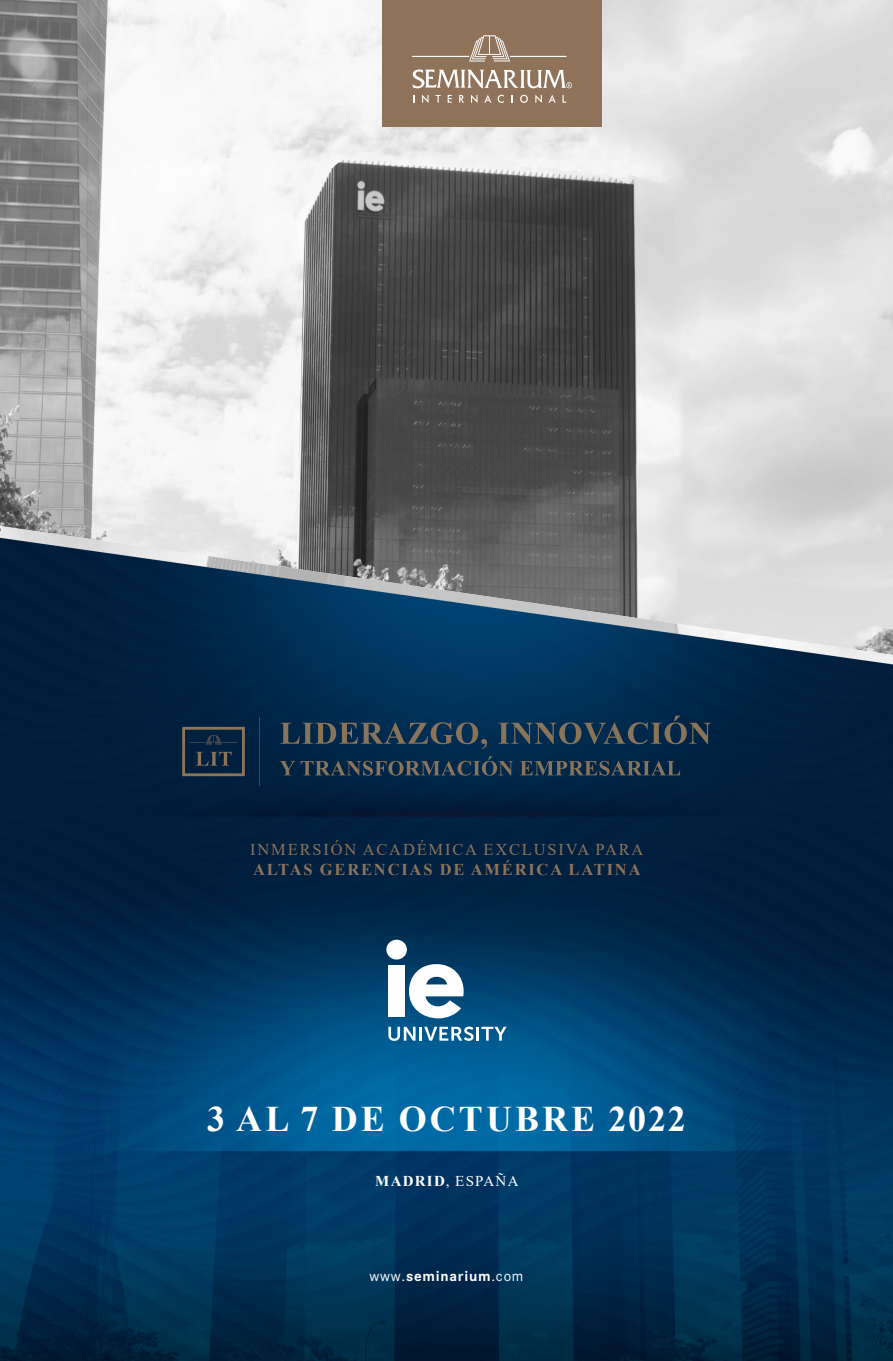
<style>
.page{position:relative;width:893px;height:1361px;background:#fff}
.page>*{position:absolute;margin:0;border:0;box-sizing:border-box;transform-origin:0 0}
.t1{font:700 36px "Times New Roman";letter-spacing:.085em;color:#fff}
.t2{font:16.5px "Times New Roman";letter-spacing:.11em;color:#8e735a}
.t3{font:700 16.5px "Times New Roman";letter-spacing:.11em;color:#8e735a}
.t4{font:700 15px "Corporate S";letter-spacing:.05em;color:#fff}
.t5{font:15px "Times New Roman";letter-spacing:.085em;color:#fff}
.s1{font-weight:700}
.s2{font-weight:400}
</style>
<div class="page">
<img style="left:0;top:669px;width:893px;height:692px">
<img style="left:0;top:0;width:893px;height:669px">
<div style="left:382px;top:0;width:220px;height:127px;background:#8e735a"></div>
<svg style="left:422px;top:95px;width:7px;height:8px"></svg>
<svg style="left:436px;top:95px;width:5px;height:8px"></svg>
<svg style="left:448px;top:95px;width:4px;height:8px"></svg>
<svg style="left:459px;top:95px;width:5px;height:8px"></svg>
<svg style="left:471px;top:95px;width:6px;height:8px"></svg>
<svg style="left:484px;top:95px;width:7px;height:8px"></svg>
<svg style="left:498px;top:95px;width:6px;height:8px"></svg>
<svg style="left:511px;top:95px;width:2px;height:8px"></svg>
<svg style="left:520px;top:95px;width:8px;height:8px"></svg>
<svg style="left:535px;top:95px;width:7px;height:8px"></svg>
<svg style="left:549px;top:95px;width:7px;height:8px"></svg>
<svg style="left:562px;top:95px;width:4px;height:8px"></svg>
<hr style="left:412px;top:56px;width:57px;height:1px;background:#fff">
<hr style="left:510px;top:56px;width:56px;height:1px;background:#fff">
<svg style="left:469px;top:35px;width:41px;height:26px"></svg>
<svg style="left:412px;top:69px;width:160px;height:19px"></svg>
<hr style="left:259px;top:717px;width:1px;height:69px;background:#8a7459">
<svg style="left:280px;top:722px;width:207px;height:27px;background:#273f50"></svg>
<svg style="left:498px;top:715px;width:213px;height:29px;background:#233c50"></svg>
<svg style="left:280px;top:761px;width:15px;height:14px"></svg>
<svg style="left:301px;top:756px;width:212px;height:19px;background:#253b4d"></svg>
<svg style="left:520px;top:761px;width:160px;height:14px;background:#33434d"></svg>
<svg style="left:182px;top:727px;width:63px;height:49px;background:#243645"></svg>
<svg style="left:388px;top:1026px;width:119px;height:15px"></svg>
<div style="left:386px;top:939px;width:21px;height:20px;background:#fff;border-radius:50%"></div>
<div style="left:388px;top:965px;width:17px;height:52px;background:#fff"></div>
<svg style="left:409px;top:964px;width:55px;height:54px"></svg>
<p class="t2" style="left:250px;top:838px;width:395px">INMERSIÓN ACADÉMICA EXCLUSIVA PARA</p>
<p class="t3" style="left:253px;top:857px;width:389px">ALTAS GERENCIAS DE AMÉRICA LATINA</p>
<p class="t1" style="left:207px;top:1093px;width:480px">3 AL 7 DE OCTUBRE 2022</p>
<p class="t5" style="left:375px;top:1170px;width:145px"><span class="s1">MADRID</span>, ESPAÑA</p>
<p class="t4" style="left:370px;top:1267px;width:155px"><span class="s2">www.</span>seminarium<span class="s2">.com</span></p>
</div>
